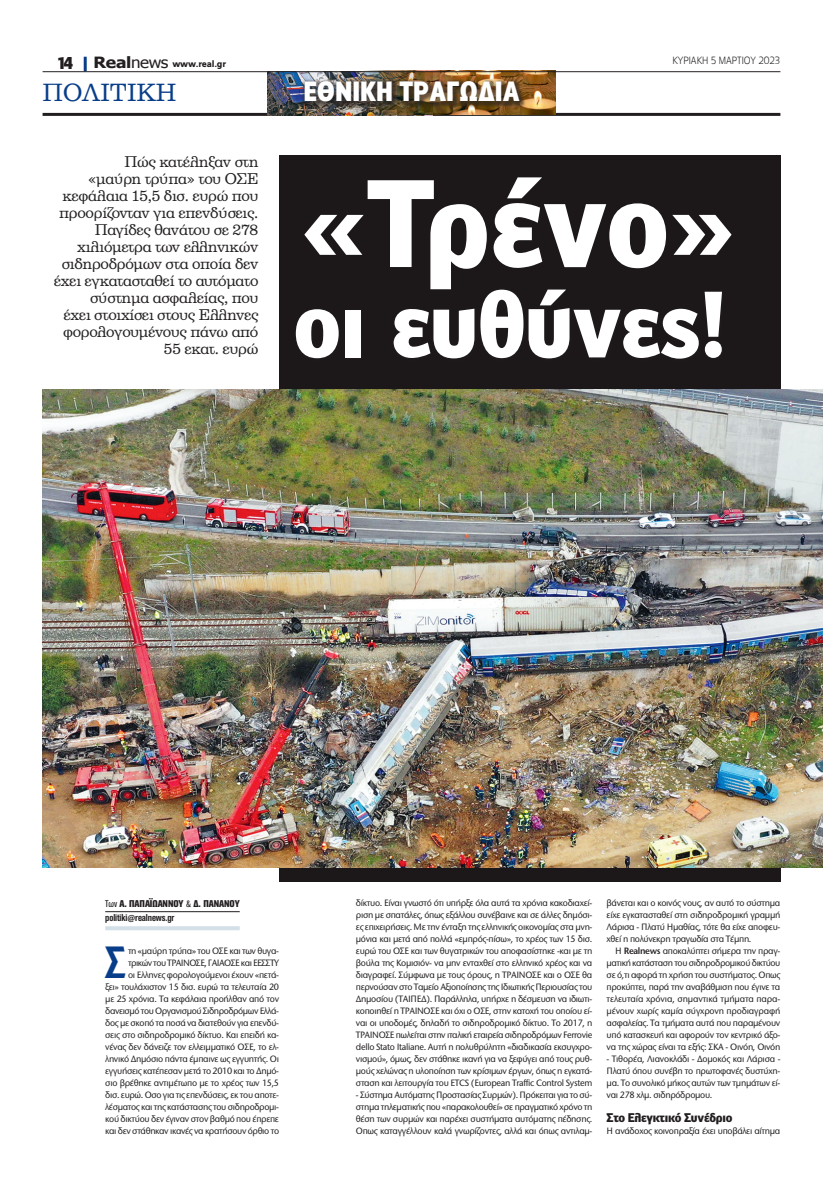
<style>
.page{position:relative;width:823px;height:1191px;background:#fff}
.page>*{position:absolute;margin:0;border:0;box-sizing:border-box;transform-origin:0 0}
.t1{font:900 118.2px "PF Bell Gothic Text";letter-spacing:-.01em;color:#fff;scale:.96 1}
.t2{font:900 89.4px "PF Bell Gothic Text";letter-spacing:-.01em;color:#fff;scale:.96 1}
.t3{font:500 42px "PF Lounge";color:#083e89}
.t4{font:700 26px "PF Lounge";color:#fff}
.t5{font:24px "PF Clarendon";color:#083e89;scale:.96 1}
.t6{font:700 16px "PF Lounge";color:#231f20}
.t7{font:15px/17px "PF Clarendon";letter-spacing:-.02em;color:#231f20;text-align:right}
.t8{font:900 12px "PF Bell Gothic Text";letter-spacing:-.025em;color:#231f20}
.t9{font:900 10px "PF Akzidenz Text Cond";letter-spacing:-.01em;color:#231f20}
.t10{font:700 10px "PF Akzidenz Text Cond";letter-spacing:-.01em;color:#231f20}
.t11{font:300 10px "PF Lounge";letter-spacing:-.005em;color:#231f20;scale:.96 1}
.t12{font:500 9.6px/12px "Stone Sans ITC Hel";letter-spacing:-.035em;color:#231f20;text-align:justify;scale:.96 1}
.t13{font:900 9px "PF Catalog";letter-spacing:-.02em;color:#231f20;scale:.96 1}
.s1{font-family:"Tahoma";font-weight:700;font-size:15.5px}
.s2{font-family:"Tahoma";font-weight:400;font-size:15.5px}
.s3{font-weight:400}
.s4{font-weight:600}
</style>
<div class="page">
<hr style="left:84px;top:57px;width:3px;height:14px;background:#083e89">
<hr style="left:43px;top:113px;width:737px;height:3px;background:#231f20">
<img style="left:268px;top:72px;width:164px;height:44px">
<img style="left:362px;top:72px;width:192px;height:43px">
<div style="left:301px;top:78px;width:225px;height:30px;background:#231f20;opacity:.6"></div>
<hr style="left:43px;top:71px;width:737px;height:1px;background:#231f20">
<div style="left:279px;top:155px;width:501px;height:727px;background:#1c1819"></div>
<img style="left:43px;top:389px;width:779px;height:478px">
<div style="left:291px;top:284px;width:436px;height:80px;background:#231f20"></div>
<hr style="left:105px;top:911px;width:134px;height:1px;background:#231f20">
<hr style="left:105px;top:926px;width:134px;height:4px;background:#d4e0e7">
<p class="t13" style="left:94px;top:59px;width:139px"><span class="s1">Real</span><span class="s2">news</span> www.real.gr</p>
<p class="t11" style="left:672px;top:55px;width:114px">κυριακη 5 μαρτιου 2023</p>
<h3 class="t4" style="left:303px;top:77px;width:217px">ΕΘΝΙΚΗ ΤΡΑΓΩΔΙΑ</h3>
<h3 class="t6" style="left:57px;top:54px;width:18px">14</h3>
<h3 class="t5" style="left:43px;top:80px;width:141px">πολιτικη</h3>
<p class="t7" style="left:54px;top:153px;width:206px">Πώς κατέληξαν στη<br>«μαύρη τρύπα» του ΟΣΕ κεφάλαια 15,5 δισ. ευρώ που προορίζονταν για επενδύσεις.<br>Παγίδες θανάτου σε 278 χιλιόμετρα των ελληνικών σιδηροδρόμων στα οποία δεν έχει εγκατασταθεί το αυτόματο σύστημα ασφαλείας, που<br>έχει στοιχίσει στους Ελληνες φορολογουμένους πάνω από<br>55 εκατ. ευρώ</p>
<h1 class="t1" style="left:300px;top:149px;width:453px">«Τρένο»</h1>
<h2 class="t2" style="left:293px;top:268px;width:452px">οι ευθύνες!</h2>
<p class="t9" style="left:105px;top:898px;width:136px"><span class="s3">Των</span> Α. Παπαϊωάννου <span class="s3">&amp;</span> Δ. Πανανού</p>
<p class="t10" style="left:105px;top:912px;width:71px">politiki@realnews.gr</p>
<h3 class="t3" style="left:105px;top:939px;width:22px">Σ</h3>
<p class="t12" style="left:105px;top:945px;width:182px;text-align:right">τη «μαύρη τρύπα» του ΟΣΕ και των θυγα&shy;τρικών του ΤΡΑΙΝΟΣΕ, ΓΑΙΑΟΣΕ και ΕΕΣΣΤΥ<br>οι Ελληνες φορολογούμενοι έχουν «πετά-<br>ξει» τουλάχιστον 15 δισ. ευρώ τα τελευταία 20 με 25 χρόνια. Τα κεφάλαια προήλθαν από τον δανεισμό του Οργανισμού Σιδηροδρόμων Ελλά&shy;δος με σκοπό τα ποσά να διατεθούν για επενδύ&shy;σεις στο σιδηροδρομικό δίκτυο. Και επειδή κα&shy;νένας δεν δάνειζε τον ελλειμματικό ΟΣΕ, το ελ&shy;ληνικό Δημόσιο πάντα έμπαινε ως εγγυητής. Οι εγγυήσεις κατέπεσαν μετά το 2010 και το Δημό&shy;σιο βρέθηκε αντιμέτωπο με το χρέος των 15,5 δισ. ευρώ. Οσο για τις επενδύσεις, εκ του αποτε&shy;λέσματος και της κατάστασης του σιδηροδρομι&shy;κού δικτύου δεν έγιναν στον βαθμό που έπρεπε και δεν στάθηκαν ικανές να κρατήσουν όρθιο το</p>
<p class="t12" style="left:356px;top:897px;width:248px">δίκτυο. Είναι γνωστό ότι υπήρξε όλα αυτά τα χρόνια κακοδιαχεί&shy;ριση με σπατάλες, όπως εξάλλου συνέβαινε και σε άλλες δημόσι&shy;ες επιχειρήσεις. Με την ένταξη της ελληνικής οικονομίας στα μνη&shy;μόνια και μετά από πολλά «εμπρός-πίσω», το χρέος των 15 δισ. ευρώ του ΟΣΕ και των θυγατρικών του αποφασίστηκε -και με τη βούλα της Κομισιόν- να μην ενταχθεί στο ελληνικό χρέος και να διαγραφεί. Σύμφωνα με τους όρους, η ΤΡΑΙΝΟΣΕ και ο ΟΣΕ θα περνούσαν στο Ταμείο Αξιοποίησης της Ιδιωτικής Περιουσίας του Δημοσίου (ΤΑΙΠΕΔ). Παράλληλα, υπήρχε η δέσμευση να ιδιωτι&shy;κοποιηθεί η ΤΡΑΙΝΟΣΕ και όχι ο ΟΣΕ, στην κατοχή του οποίου εί&shy;ναι οι υποδομές, δηλαδή το σιδηροδρομικό δίκτυο. Το 2017, η ΤΡΑΙΝΟΣΕ πωλείται στην ιταλική εταιρεία σιδηροδρόμων Ferrovie dello Stato Italiane. Αυτή η πολυθρύλητη «διαδικασία εκσυγχρο&shy;νισμού», όμως, δεν στάθηκε ικανή για να ξεφύγει από τους ρυθ&shy;μούς χελώνας η υλοποίηση των κρίσιμων έργων, όπως η εγκατά&shy;σταση και λειτουργία του ETCS (European Traffic Control System</p>
<p class="t12" style="left:356px;top:1089px;width:248px">- Σύστημα Αυτόματης Προστασίας Συρμών). Πρόκειται για το σύ&shy;στημα τηλεματικής που «παρακολουθεί» σε πραγματικό χρόνο τη θέση των συρμών και παρέχει συστήματα αυτόματης πέδησης.<br>Οπως καταγγέλλουν καλά γνωρίζοντες, αλλά και όπως αντιλαμ-</p>
<p class="t12" style="left:606px;top:897px;width:182px">βάνεται και ο κοινός νους, αν αυτό το σύστημα είχε εγκατασταθεί στη σιδηροδρομική γραμμή Λάρισα - Πλατύ Ημαθίας, τότε θα είχε αποφευ&shy;χθεί η πολύνεκρη τραγωδία στα Τέμπη.</p>
<p class="t12" style="left:606px;top:945px;width:182px;text-indent:9px">Η <span class="s4">Realnews</span> αποκαλύπτει σήμερα την πραγ&shy;ματική κατάσταση του σιδηροδρομικού δικτύου σε ό,τι αφορά τη χρήση του συστήματος. Οπως προκύπτει, παρά την αναβάθμιση που έγινε τα τελευταία χρόνια, σημαντικά τμήματα παρα&shy;μένουν χωρίς καμία σύγχρονη προδιαγραφή ασφαλείας. Τα τμήματα αυτά που παραμένουν υπό κατασκευή και αφορούν τον κεντρικό άξο&shy;να της χώρας είναι τα εξής: ΣΚΑ - Οινόη, Οινόη</p>
<p class="t12" style="left:606px;top:1053px;width:182px">- Τιθορέα, Λιανοκλάδι - Δομοκός και Λάρισα - Πλατύ όπου συνέβη το πρωτοφανές δυστύχη&shy;μα. Το συνολικό μήκος αυτών των τμημάτων εί&shy;ναι 278 χλμ. σιδηρόδρομου.</p>
<p class="t8" style="left:606px;top:1110px;width:127px">Στο Ελεγκτικό Συνέδριο</p>
<p class="t12" style="left:606px;top:1125px;width:182px">Η ανάδοχος κοινοπραξία έχει υποβάλει αίτημα</p>
</div>
